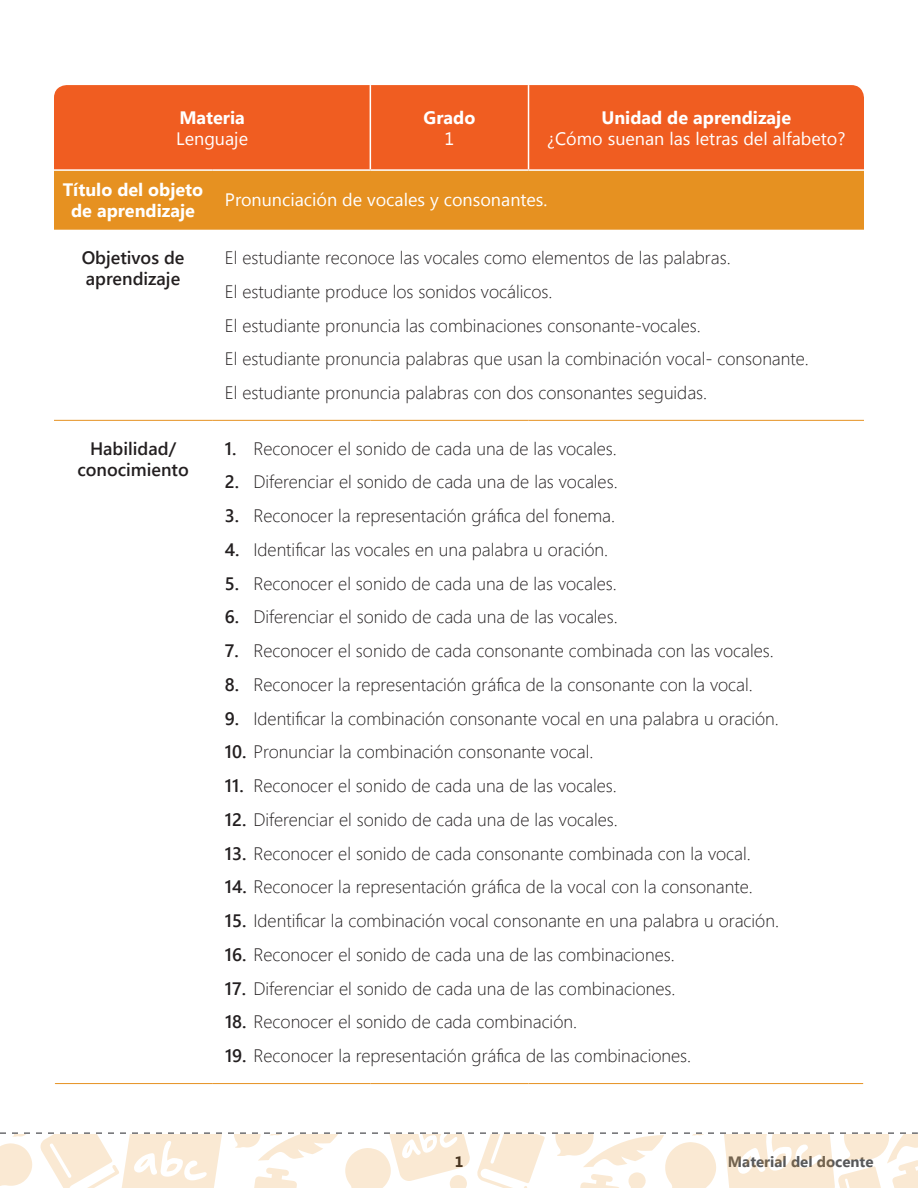
<style>
.page{position:relative;width:918px;height:1188px;background:#fff}
.page>*{position:absolute;margin:0;border:0;box-sizing:border-box;transform-origin:0 0}
.t1{font:300 18px/33.8px "Segoe UI";color:#231f20}
.t2{font:18px "Segoe UI";color:#fff}
.t3{font:700 18px/21px "Segoe UI";color:#fff;text-align:center}
.t4{font:600 18px/21px "Segoe UI";color:#231f20}
.t5{font:700 15px "Segoe UI";color:#57585a}
.t6{font:700 15px "Segoe UI";color:#231f20}
.s1{font-weight:600}
</style>
<div class="page">
<svg style="left:0;top:1132px;width:918px;height:56px"></svg>
<div style="left:54px;top:85px;width:810px;height:84px;background:#f05d21"></div>
<div style="left:54px;top:171px;width:810px;height:59px;background:#e69121"></div>
<hr style="left:370px;top:85px;width:1px;height:84px;background:#fff">
<hr style="left:528px;top:85px;width:1px;height:84px;background:#fff">
<hr style="left:54px;top:420px;width:158px;height:1px;background:#e69121">
<hr style="left:212px;top:420px;width:158px;height:1px;background:#e69121">
<hr style="left:370px;top:420px;width:159px;height:1px;background:#e69121">
<hr style="left:529px;top:420px;width:335px;height:1px;background:#e69121">
<hr style="left:54px;top:1083px;width:158px;height:1px;background:#e69121">
<hr style="left:212px;top:1083px;width:158px;height:1px;background:#e69121">
<hr style="left:370px;top:1083px;width:159px;height:1px;background:#e69121">
<hr style="left:529px;top:1083px;width:335px;height:1px;background:#e69121">
<p class="t3" style="left:179px;top:106px;width:67px">Materia</p>
<p class="t2" style="left:176px;top:126px;width:73px">Lenguaje</p>
<p class="t3" style="left:424px;top:106px;width:53px">Grado</p>
<p class="t2" style="left:445px;top:126px;width:11px">1</p>
<p class="t3" style="left:601px;top:106px;width:191px">Unidad de aprendizaje</p>
<p class="t2" style="left:547px;top:126px;width:300px">¿Cómo suenan las letras del alfabeto?</p>
<p class="t3" style="left:63px;top:178px;width:142px">Título del objeto de aprendizaje</p>
<p class="t2" style="left:225px;top:188px;width:324px">Pronunciación de vocales y consonantes.</p>
<p class="t4" style="left:82px;top:247px;width:104px">Objetivos de aprendizaje</p>
<p class="t1" style="left:225px;top:240px;width:586px">El estudiante reconoce las vocales como elementos de las palabras.<br>El estudiante produce los sonidos vocálicos.<br>El estudiante pronuncia las combinaciones consonante-vocales.<br>El estudiante pronuncia palabras que usan la combinación vocal- consonante.<br>El estudiante pronuncia palabras con dos consonantes seguidas.</p>
<p class="t4" style="left:77px;top:438px;width:113px;text-align:center">Habilidad/ conocimiento</p>
<p class="t1" style="left:225px;top:431px;width:394px"><span class="s1">1.</span> Reconocer el sonido de cada una de las vocales.</p>
<p class="t1" style="left:225px;top:464px;width:394px"><span class="s1">2.</span> Diferenciar el sonido de cada una de las vocales.</p>
<p class="t1" style="left:225px;top:498px;width:392px"><span class="s1">3.</span> Reconocer la representación gráfica del fonema.</p>
<p class="t1" style="left:225px;top:532px;width:385px"><span class="s1">4.</span> Identificar las vocales en una palabra u oración.</p>
<p class="t1" style="left:225px;top:566px;width:394px"><span class="s1">5.</span> Reconocer el sonido de cada una de las vocales.</p>
<p class="t1" style="left:225px;top:599px;width:394px"><span class="s1">6.</span> Diferenciar el sonido de cada una de las vocales.</p>
<p class="t1" style="left:225px;top:633px;width:550px"><span class="s1">7.</span> Reconocer el sonido de cada consonante combinada con las vocales.</p>
<p class="t1" style="left:225px;top:667px;width:529px"><span class="s1">8.</span> Reconocer la representación gráfica de la consonante con la vocal.</p>
<p class="t1" style="left:225px;top:701px;width:556px"><span class="s1">9.</span> Identificar la combinación consonante vocal en una palabra u oración.</p>
<p class="t1" style="left:225px;top:734px;width:370px"><span class="s1">10.</span> Pronunciar la combinación consonante vocal.</p>
<p class="t1" style="left:225px;top:768px;width:394px"><span class="s1">11.</span> Reconocer el sonido de cada una de las vocales.</p>
<p class="t1" style="left:225px;top:802px;width:394px"><span class="s1">12.</span> Diferenciar el sonido de cada una de las vocales.</p>
<p class="t1" style="left:225px;top:836px;width:527px"><span class="s1">13.</span> Reconocer el sonido de cada consonante combinada con la vocal.</p>
<p class="t1" style="left:225px;top:869px;width:529px"><span class="s1">14.</span> Reconocer la representación gráfica de la vocal con la consonante.</p>
<p class="t1" style="left:225px;top:903px;width:556px"><span class="s1">15.</span> Identificar la combinación vocal consonante en una palabra u oración.</p>
<p class="t1" style="left:225px;top:937px;width:451px"><span class="s1">16.</span> Reconocer el sonido de cada una de las combinaciones.</p>
<p class="t1" style="left:225px;top:971px;width:452px"><span class="s1">17.</span> Diferenciar el sonido de cada una de las combinaciones.</p>
<p class="t1" style="left:225px;top:1004px;width:354px"><span class="s1">18.</span> Reconocer el sonido de cada combinación.</p>
<p class="t1" style="left:225px;top:1038px;width:468px"><span class="s1">19.</span> Reconocer la representación gráfica de las combinaciones.</p>
<p class="t6" style="left:455px;top:1151px;width:10px">1</p>
<p class="t5" style="left:728px;top:1151px;width:147px">Material del docente</p>
</div>
